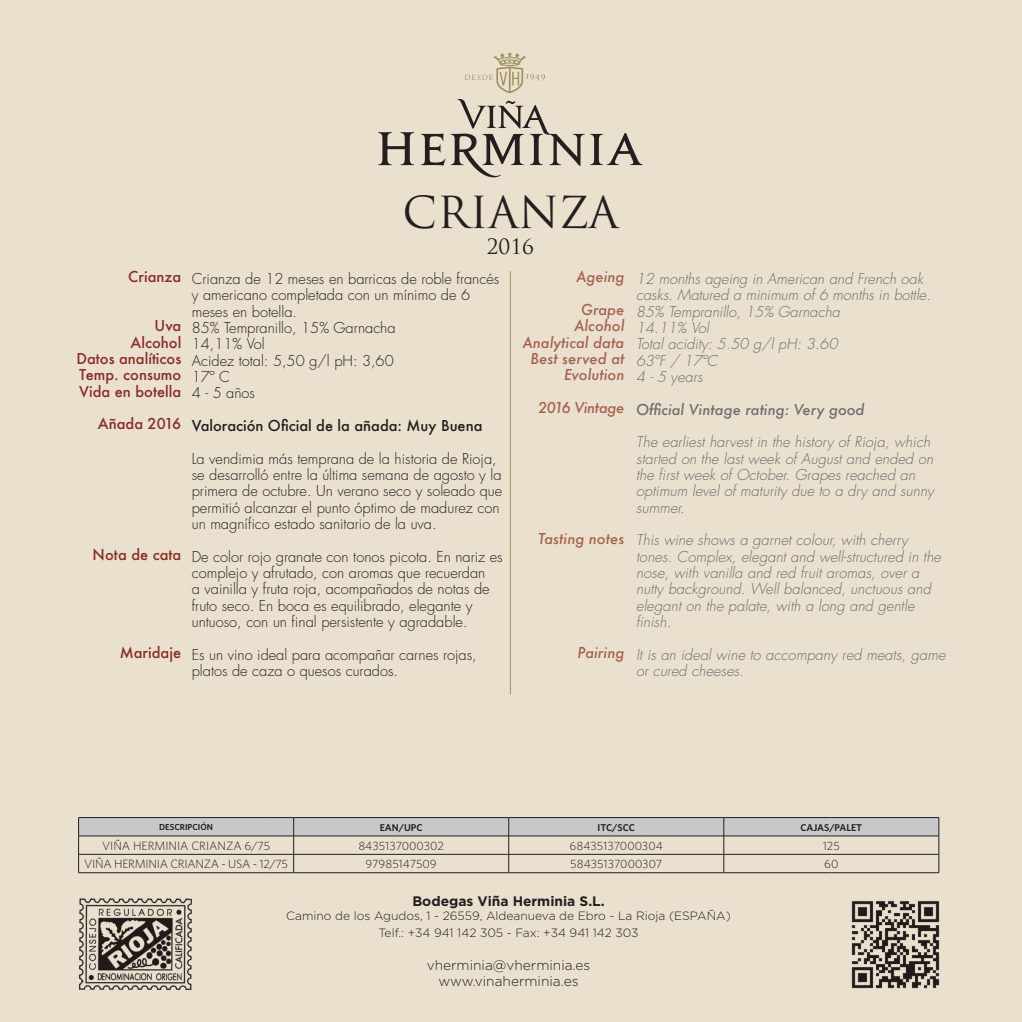
<style>
.page{position:relative;width:1022px;height:1022px;background:#eae0ce}
.page>*{position:absolute;margin:0;border:0;box-sizing:border-box;transform-origin:0 0}
.t1{font:43.05px "Trajan Pro";color:#231f20}
.t2{font:20.65px "Trajan Pro";color:#231f20}
.t3{font:300 14.7px/16.3px "Futura";color:#231f20}
.t4{font:italic 300 14.7px/16.3px "Futura";letter-spacing:.005em;color:#6c6d70}
.t5{font:500 14.7px "Futura";color:#8a2c24}
.t6{font:italic 500 14.7px "Futura";color:#a6614d}
.t7{font:italic 500 14.7px "Futura";letter-spacing:-.025em;color:#a6614d}
.t8{font:500 14.53px "Futura";color:#231f20}
.t9{font:italic 500 14.53px "Futura";color:#6c6d70}
.t10{font:300 13.83px "Gotham";color:#231f20}
.t11{font:700 13.83px "Gotham";color:#231f20}
.t12{font:300 12.08px "Gotham";color:#231f20}
.TABLA_TITULARES_CRED{font:300 12.08px "Whitney";color:#231f20}
.TABLA_TITULARES_CRED-2{font:300 12.08px "Whitney";letter-spacing:-.02em;color:#231f20}
.TABLA_TITULARES_CRED-3{font:600 9.97px "Whitney";color:#231f20}
.TABLA_TITULARES_CRED-4{font:600 8.75px "Whitney";color:#231f20}
</style>
<div class="page">
<svg style="left:378px;top:99px;width:265px;height:78px;background:#c9c0b1"></svg>
<svg style="left:465px;top:52px;width:80px;height:41px;background:#ded4bd"></svg>
<hr style="left:510px;top:271px;width:1px;height:423px;background:#a19162">
<img style="left:841px;top:889px;width:109px;height:110px">
<img style="left:79px;top:888px;width:113px;height:112px">
<svg style="left:78px;top:817px;width:861px;height:56px;background:#d0cac0"></svg>
<p class="t1" style="left:402px;top:185px;width:218px">CRIANZA</p>
<p class="t5" style="left:128px;top:267px;width:55px">Crianza</p>
<p class="t5" style="left:155px;top:316px;width:28px">Uva</p>
<p class="t5" style="left:131px;top:332px;width:52px">Alcohol</p>
<p class="t5" style="left:76px;top:348px;width:106px">Datos analíticos</p>
<p class="t5" style="left:79px;top:365px;width:104px">Temp. consumo</p>
<p class="t5" style="left:79px;top:381px;width:104px">Vida en botella</p>
<p class="t5" style="left:98px;top:414px;width:85px">Añada 2016</p>
<p class="t5" style="left:93px;top:545px;width:90px">Nota de cata</p>
<p class="t5" style="left:120px;top:643px;width:63px">Maridaje</p>
<p class="t2" style="left:487px;top:233px;width:49px">2016</p>
<p class="t3" style="left:192px;top:271px;width:309px">Crianza de 12 meses en barricas de roble francés y americano completada con un mínimo de 6 meses en botella.</p>
<p class="t3" style="left:192px;top:320px;width:205px">85% Tempranillo, 15% Garnacha</p>
<p class="t3" style="left:192px;top:336px;width:74px">14,11% Vol</p>
<p class="t3" style="left:192px;top:352px;width:203px">Acidez total: 5,50 g/l pH: 3,60</p>
<p class="t3" style="left:192px;top:369px;width:40px">17º C</p>
<p class="t3" style="left:192px;top:385px;width:65px">4 - 5 años</p>
<p class="t8" style="left:192px;top:416px;width:292px">Valoración Oficial de la añada: Muy Buena</p>
<p class="t3" style="left:192px;top:451px;width:312px">La vendimia más temprana de la historia de Rioja, se desarrolló entre la última semana de agosto y la primera de octubre. Un verano seco y soleado que permitió alcanzar el punto óptimo de madurez con un magnífico estado sanitario de la uva.</p>
<p class="t3" style="left:192px;top:549px;width:312px">De color rojo granate con tonos picota. En nariz es complejo y afrutado, con aromas que recuerdan<br>a vainilla y fruta roja, acompañados de notas de fruto seco. En boca es equilibrado, elegante y untuoso, con un final persistente y agradable.</p>
<p class="t3" style="left:192px;top:647px;width:286px">Es un vino ideal para acompañar carnes rojas, platos de caza o quesos curados.</p>
<p class="t6" style="left:576px;top:267px;width:50px">Ageing</p>
<p class="t6" style="left:581px;top:299px;width:45px">Grape</p>
<p class="t6" style="left:574px;top:316px;width:52px">Alcohol</p>
<p class="t6" style="left:522px;top:332px;width:103px">Analytical data</p>
<p class="t6" style="left:531px;top:348px;width:95px">Best served at</p>
<p class="t6" style="left:564px;top:365px;width:62px">Evolution</p>
<p class="t7" style="left:538px;top:397px;width:88px">2016 Vintage</p>
<p class="t6" style="left:538px;top:528px;width:88px">Tasting notes</p>
<p class="t6" style="left:578px;top:643px;width:48px">Pairing</p>
<p class="t4" style="left:636px;top:271px;width:296px">12 months ageing in American and French oak casks. Matured a minimum of 6 months in bottle.</p>
<p class="t4" style="left:636px;top:303px;width:205px">85% Tempranillo, 15% Garnacha</p>
<p class="t4" style="left:636px;top:320px;width:74px">14.11% Vol</p>
<p class="t4" style="left:636px;top:336px;width:203px">Total acidity: 5.50 g/l pH: 3.60</p>
<p class="t4" style="left:636px;top:352px;width:83px">63ºF / 17ºC</p>
<p class="t4" style="left:636px;top:369px;width:68px">4 - 5 years</p>
<p class="t9" style="left:636px;top:399px;width:230px">Official Vintage rating: Very good</p>
<p class="t4" style="left:636px;top:434px;width:299px">The earliest harvest in the history of Rioja, which started on the last week of August and ended on the first week of October. Grapes reached an optimum level of maturity due to a dry and sunny summer.</p>
<p class="t4" style="left:636px;top:532px;width:306px">This wine shows a garnet colour, with cherry tones. Complex, elegant and well-structured in the nose, with vanilla and red fruit aromas, over a nutty background. Well balanced, unctuous and elegant on the palate, with a long and gentle finish.</p>
<p class="t4" style="left:636px;top:647px;width:311px">It is an ideal wine to accompany red meats, game or cured cheeses.</p>
<p class="TABLA_TITULARES_CRED-4" style="left:159px;top:821px;width:55px">DESCRIPCIÓN</p>
<p class="TABLA_TITULARES_CRED-3" style="left:380px;top:821px;width:44px">EAN/UPC</p>
<p class="TABLA_TITULARES_CRED-3" style="left:598px;top:821px;width:39px">ITC/SCC</p>
<p class="TABLA_TITULARES_CRED-3" style="left:800px;top:821px;width:63px">CAJAS/PALET</p>
<p class="TABLA_TITULARES_CRED" style="left:102px;top:838px;width:170px">VIÑA HERMINIA CRIANZA 6/75</p>
<p class="TABLA_TITULARES_CRED" style="left:358px;top:838px;width:87px">8435137000302</p>
<p class="TABLA_TITULARES_CRED" style="left:570px;top:838px;width:95px">68435137000304</p>
<p class="TABLA_TITULARES_CRED" style="left:823px;top:838px;width:19px">125</p>
<p class="TABLA_TITULARES_CRED-2" style="left:84px;top:856px;width:205px">VIÑA HERMINIA CRIANZA - USA - 12/75</p>
<p class="TABLA_TITULARES_CRED" style="left:366px;top:856px;width:73px">97985147509</p>
<p class="TABLA_TITULARES_CRED" style="left:570px;top:856px;width:93px">58435137000307</p>
<p class="TABLA_TITULARES_CRED" style="left:824px;top:856px;width:16px">60</p>
<p class="t11" style="left:412px;top:892px;width:194px">Bodegas Viña Herminia S.L.</p>
<p class="t12" style="left:286px;top:908px;width:446px">Camino de los Agudos, 1 - 26559, Aldeanueva de Ebro - La Rioja (ESPAÑA)</p>
<p class="t12" style="left:378px;top:925px;width:262px">Telf.: +34 941 142 305 - Fax: +34 941 142 303</p>
<p class="t10" style="left:427px;top:956px;width:165px">vherminia@vherminia.es</p>
<p class="t10" style="left:438px;top:973px;width:142px">www.vinaherminia.es</p>
</div>
